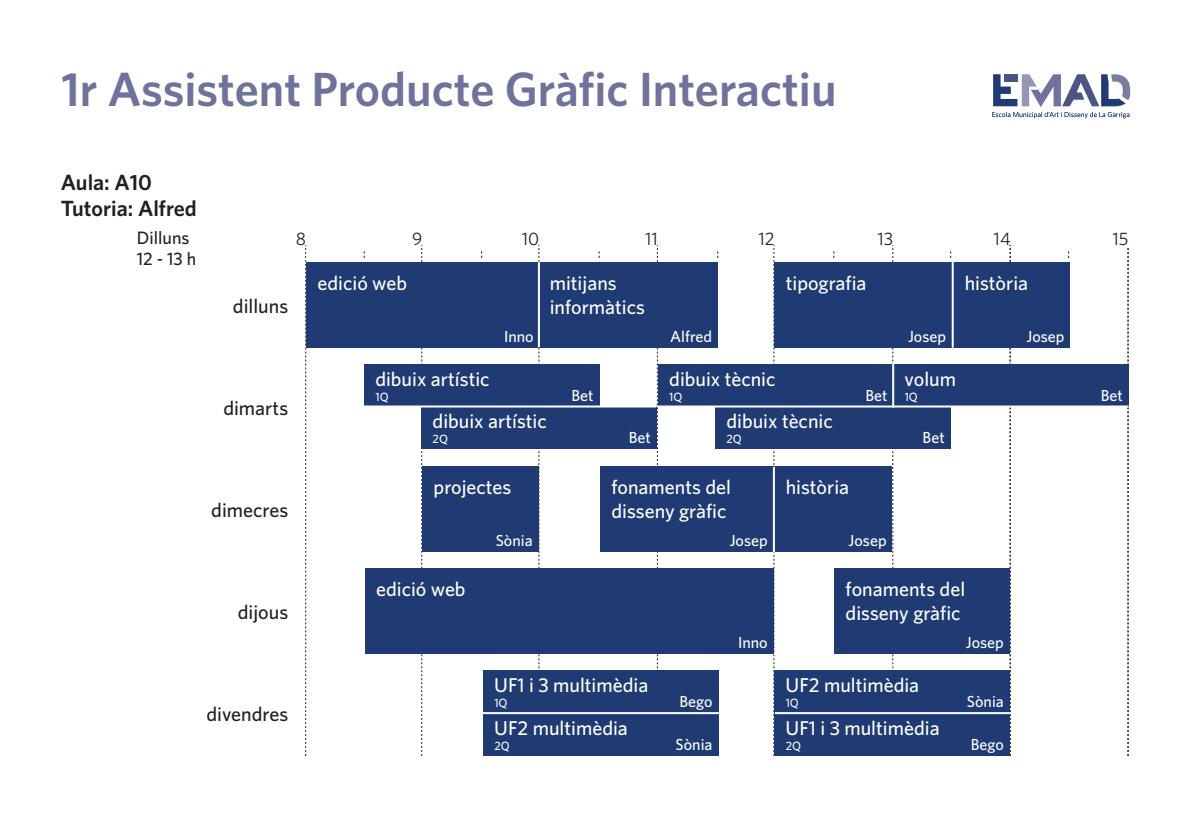
<style>
.page{position:relative;width:1191px;height:840px;background:#fff}
.page>*{position:absolute;margin:0;border:0;box-sizing:border-box;transform-origin:0 0}
.t1{font:600 48px "Whitney";color:#6f729b}
.t2{font:600 22px/26.4px "Whitney";color:#231f20}
.t3{font:500 20px/24px "Whitney";color:#fff}
.t4{font:500 20px "Whitney";color:#231f20}
.t5{font:18px "Whitney";color:#231f20}
.t6{font:500 18px/21.6px "Whitney";color:#231f20}
.t7{font:500 16px "Whitney";color:#fff}
.t8{font:500 12px "Whitney";color:#fff}
</style>
<div class="page">
<svg style="left:421px;top:245px;width:1px;height:510px"></svg>
<svg style="left:538px;top:245px;width:1px;height:424px"></svg>
<svg style="left:657px;top:245px;width:1px;height:424px"></svg>
<svg style="left:773px;top:245px;width:1px;height:510px"></svg>
<svg style="left:892px;top:245px;width:1px;height:424px"></svg>
<svg style="left:305px;top:245px;width:1px;height:510px"></svg>
<svg style="left:1009px;top:245px;width:1px;height:510px"></svg>
<svg style="left:1127px;top:248px;width:1px;height:507px"></svg>
<svg style="left:992px;top:74px;width:138px;height:44px"></svg>
<div style="left:893px;top:364px;width:235px;height:42px;background:#203b73"></div>
<div style="left:306px;top:262px;width:233px;height:85px;background:#203b73"></div>
<div style="left:365px;top:568px;width:408px;height:85px;background:#203b73"></div>
<div style="left:600px;top:466px;width:173px;height:85px;background:#203b73"></div>
<div style="left:834px;top:568px;width:175px;height:85px;background:#203b73"></div>
<div style="left:774px;top:466px;width:118px;height:85px;background:#203b73"></div>
<div style="left:953px;top:262px;width:117px;height:85px;background:#203b73"></div>
<div style="left:538px;top:262px;width:179px;height:85px;background:#203b73"></div>
<div style="left:422px;top:466px;width:116px;height:85px;background:#203b73"></div>
<div style="left:774px;top:262px;width:177px;height:85px;background:#203b73"></div>
<hr style="left:538px;top:262px;width:2px;height:85px;background:#fff">
<hr style="left:891px;top:364px;width:2px;height:85px;background:#fff">
<hr style="left:773px;top:466px;width:2px;height:85px;background:#fff">
<div style="left:483px;top:670px;width:235px;height:42px;background:#203b73"></div>
<div style="left:364px;top:364px;width:235px;height:42px;background:#203b73"></div>
<div style="left:658px;top:364px;width:235px;height:42px;background:#203b73"></div>
<div style="left:774px;top:713px;width:235px;height:42px;background:#203b73"></div>
<div style="left:483px;top:713px;width:235px;height:42px;background:#203b73"></div>
<div style="left:421px;top:406px;width:235px;height:42px;background:#203b73"></div>
<div style="left:715px;top:406px;width:235px;height:42px;background:#203b73"></div>
<div style="left:774px;top:670px;width:235px;height:42px;background:#203b73"></div>
<hr style="left:775px;top:711px;width:238px;height:2px;background:#fff">
<hr style="left:481px;top:711px;width:238px;height:2px;background:#fff">
<hr style="left:364px;top:405px;width:292px;height:2px;background:#fff">
<hr style="left:658px;top:405px;width:470px;height:2px;background:#fff">
<hr style="left:892px;top:364px;width:2px;height:43px;background:#fff">
<h1 class="t1" style="left:62px;top:57px;width:776px">1r Assistent Producte Gràfic Interactiu</h1>
<p class="t2" style="left:61px;top:168px;width:137px">Aula: A10<br>Tutoria: Alfred</p>
<p class="t6" style="left:137px;top:226px;width:61px">Dilluns<br>12 - 13 h</p>
<p class="t5" style="left:296px;top:227px;width:12px">8</p>
<p class="t5" style="left:412px;top:227px;width:12px">9</p>
<p class="t5" style="left:522px;top:227px;width:19px">10</p>
<p class="t5" style="left:645px;top:227px;width:14px">11</p>
<p class="t5" style="left:758px;top:227px;width:18px">12</p>
<p class="t5" style="left:877px;top:227px;width:17px">13</p>
<p class="t5" style="left:993px;top:227px;width:19px">14</p>
<p class="t5" style="left:1112px;top:227px;width:18px">15</p>
<p class="t4" style="left:233px;top:292px;width:57px">dilluns</p>
<p class="t4" style="left:223px;top:395px;width:66px">dimarts</p>
<p class="t3" style="left:317px;top:270px;width:91px">edició web</p>
<p class="t3" style="left:550px;top:270px;width:97px">mitijans informàtics</p>
<p class="t3" style="left:785px;top:270px;width:82px">tipografia</p>
<p class="t3" style="left:964px;top:270px;width:65px">història</p>
<p class="t7" style="left:504px;top:325px;width:31px">Inno</p>
<p class="t7" style="left:670px;top:325px;width:43px">Alfred</p>
<p class="t7" style="left:908px;top:325px;width:40px">Josep</p>
<p class="t7" style="left:1026px;top:325px;width:40px">Josep</p>
<p class="t3" style="left:375px;top:366px;width:116px">dibuix artístic</p>
<p class="t8" style="left:375px;top:388px;width:15px">1Q</p>
<p class="t7" style="left:571px;top:384px;width:24px">Bet</p>
<p class="t3" style="left:669px;top:366px;width:108px">dibuix tècnic</p>
<p class="t8" style="left:669px;top:388px;width:15px">1Q</p>
<p class="t7" style="left:865px;top:384px;width:24px">Bet</p>
<p class="t3" style="left:904px;top:366px;width:53px">volum</p>
<p class="t8" style="left:904px;top:388px;width:15px">1Q</p>
<p class="t7" style="left:1100px;top:384px;width:24px">Bet</p>
<p class="t3" style="left:432px;top:408px;width:116px">dibuix artístic</p>
<p class="t8" style="left:432px;top:431px;width:17px">2Q</p>
<p class="t7" style="left:629px;top:427px;width:24px">Bet</p>
<p class="t3" style="left:726px;top:408px;width:108px">dibuix tècnic</p>
<p class="t8" style="left:726px;top:431px;width:17px">2Q</p>
<p class="t7" style="left:922px;top:427px;width:24px">Bet</p>
<p class="t4" style="left:211px;top:497px;width:78px">dimecres</p>
<p class="t4" style="left:238px;top:598px;width:52px">dijous</p>
<p class="t4" style="left:206px;top:700px;width:83px">divendres</p>
<p class="t3" style="left:433px;top:474px;width:79px">projectes</p>
<p class="t7" style="left:496px;top:530px;width:38px">Sònia</p>
<p class="t3" style="left:611px;top:474px;width:121px">fonaments del disseny gràfic</p>
<p class="t7" style="left:729px;top:530px;width:40px">Josep</p>
<p class="t3" style="left:785px;top:474px;width:65px">història</p>
<p class="t7" style="left:848px;top:530px;width:40px">Josep</p>
<p class="t3" style="left:376px;top:576px;width:91px">edició web</p>
<p class="t3" style="left:845px;top:576px;width:121px">fonaments del disseny gràfic</p>
<p class="t7" style="left:738px;top:631px;width:31px">Inno</p>
<p class="t7" style="left:966px;top:631px;width:40px">Josep</p>
<p class="t3" style="left:494px;top:672px;width:155px">UF1 i 3 multimèdia</p>
<p class="t8" style="left:494px;top:695px;width:15px">1Q</p>
<p class="t7" style="left:679px;top:691px;width:35px">Bego</p>
<p class="t3" style="left:785px;top:672px;width:135px">UF2 multimèdia</p>
<p class="t8" style="left:785px;top:694px;width:15px">1Q</p>
<p class="t7" style="left:967px;top:690px;width:38px">Sònia</p>
<p class="t3" style="left:494px;top:715px;width:135px">UF2 multimèdia</p>
<p class="t8" style="left:494px;top:737px;width:17px">2Q</p>
<p class="t7" style="left:675px;top:733px;width:38px">Sònia</p>
<p class="t3" style="left:785px;top:715px;width:155px">UF1 i 3 multimèdia</p>
<p class="t8" style="left:785px;top:737px;width:17px">2Q</p>
<p class="t7" style="left:970px;top:733px;width:35px">Bego</p>
</div>
